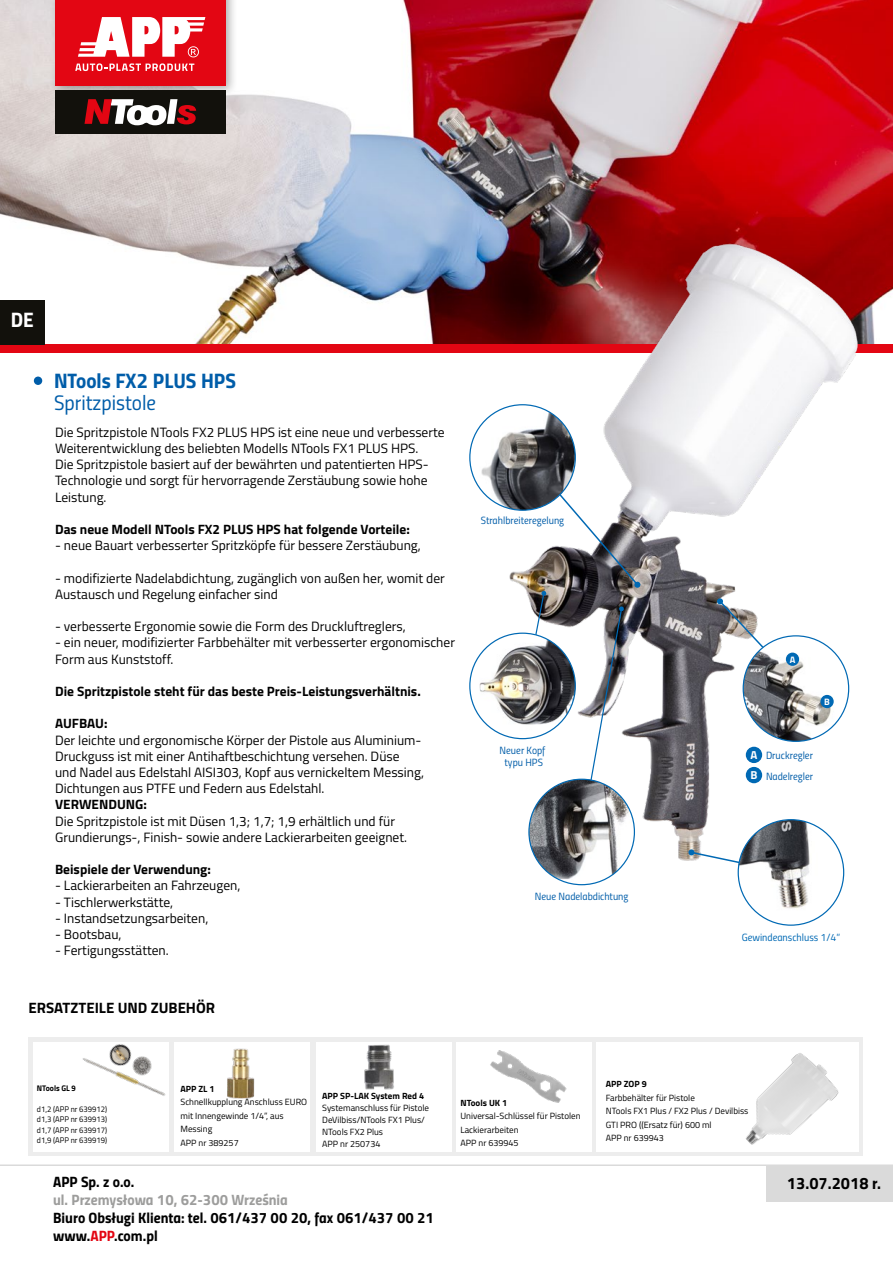
<style>
.page{position:relative;width:893px;height:1263px;background:#fff}
.page>*{position:absolute;margin:0;border:0;box-sizing:border-box;transform-origin:0 0}
.t1{font:21px "Titillium Bold Upright";color:#005da9}
.t2{font:21px "Titillium Regular Upright";color:#005da9}
.t3{font:21px "Titillium Bold Upright";color:#fff}
.t4{font:16.5px "Titillium Bold Upright";color:#000}
.t5{font:15px/18px "Titillium Bold Upright";color:#000}
.t6{font:15px "Titillium Bold Upright";color:#9d9d9c}
.t7{font:700 15px "Titillium";color:#000}
.t8{font:13.5px/16.2px "Titillium";color:#000}
.t9{font:700 13.5px "Titillium";color:#000}
.t10{font:700 11.55px/20.2px "Titillium";color:#fff}
.t11{font:10.5px/12.6px "Titillium Regular Upright";color:#005da9;text-align:center}
.t12{font:10.5px "Titillium Regular Upright";color:#0069b4}
.t13{font:700 9.3px "Titillium";color:#fff}
.t14{font:9px/13.5px "Titillium";color:#000}
.t15{font:700 9px "Titillium";color:#000}
.t16{font:8.1px/10.5px "Titillium";color:#000;text-align:justify;scale:.95 1}
.t17{font:700 8.1px "Titillium";color:#000;scale:.95 1}
.s1{color:#e30613}
</style>
<div class="page">
<img style="left:0;top:0;width:893px;height:345px">
<div style="left:49px;top:0;width:189px;height:98px;background:#000;opacity:.31"></div>
<div style="left:55px;top:0;width:170px;height:86px;background:#e30613"></div>
<svg style="left:75px;top:63px;width:119px;height:8px"></svg>
<svg style="left:78px;top:17px;width:127px;height:40px"></svg>
<div style="left:55px;top:91px;width:170px;height:43px;background:#12110c"></div>
<svg style="left:85px;top:99px;width:111px;height:26px"></svg>
<div style="left:0;top:345px;width:893px;height:8px;background:#e30613"></div>
<div style="left:0;top:300px;width:44px;height:44px;background:#12110c"></div>
<div style="left:34px;top:377px;width:8px;height:8px;background:#005da9;border-radius:50%"></div>
<hr style="left:0;top:1164px;width:893px;height:2px;background:#dadada">
<div style="left:766px;top:1166px;width:127px;height:35px;background:#dadada"></div>
<img style="left:492px;top:234px;width:401px;height:637px">
<img style="left:470px;top:405px;width:105px;height:105px;border-radius:53px">
<img style="left:470px;top:633px;width:105px;height:106px;border-radius:53px">
<svg style="left:717px;top:598px;width:87px;height:93px"></svg>
<img style="left:743px;top:636px;width:106px;height:105px;border-radius:53px">
<div style="left:786px;top:653px;width:13px;height:13px;background:#0069b4;border-radius:50%"></div>
<div style="left:820px;top:695px;width:14px;height:13px;background:#0069b4;border-radius:50%"></div>
<div style="left:746px;top:747px;width:16px;height:16px;background:#0069b4;border-radius:50%"></div>
<div style="left:746px;top:767px;width:16px;height:16px;background:#0069b4;border-radius:50%"></div>
<svg style="left:525px;top:469px;width:116px;height:345px"></svg>
<img style="left:529px;top:779px;width:105px;height:106px;border-radius:53px">
<svg style="left:688px;top:849px;width:55px;height:26px"></svg>
<img style="left:738px;top:820px;width:106px;height:105px;border-radius:53px">
<div style="left:28px;top:1038px;width:835px;height:118px;background:#ededed"></div>
<div style="left:175px;top:1042px;width:135px;height:109px;background:#fff"></div>
<div style="left:33px;top:1042px;width:136px;height:109px;background:#fff"></div>
<div style="left:316px;top:1042px;width:135px;height:109px;background:#fff"></div>
<div style="left:456px;top:1042px;width:136px;height:109px;background:#fff"></div>
<div style="left:596px;top:1042px;width:263px;height:109px;background:#fff"></div>
<img style="left:227px;top:1048px;width:28px;height:51px">
<img style="left:364px;top:1044px;width:30px;height:46px">
<img style="left:490px;top:1050px;width:77px;height:53px">
<img style="left:71px;top:1037px;width:115px;height:92px">
<img style="left:711px;top:1037px;width:148px;height:128px">
<h1 class="t3" style="left:11px;top:303px;width:24px">DE</h1>
<h1 class="t1" style="left:54px;top:364px;width:183px">NTools FX2 PLUS HPS</h1>
<h1 class="t2" style="left:54px;top:387px;width:104px">Spritzpistole</h1>
<p class="t8" style="left:55px;top:423px;width:391px">Die Spritzpistole NTools FX2 PLUS HPS ist eine neue und verbesserte Weiterentwicklung des beliebten Modells NTools FX1 PLUS HPS.<br>Die Spritzpistole basiert auf der bewährten und patentierten HPS-Technologie und sorgt für hervorragende Zerstäubung sowie hohe Leistung.</p>
<p class="t9" style="left:55px;top:519px;width:356px">Das neue Modell NTools FX2 PLUS HPS hat folgende Vorteile:</p>
<p class="t8" style="left:55px;top:537px;width:367px">- neue Bauart verbesserter Spritzköpfe für bessere Zerstäubung,</p>
<p class="t8" style="left:55px;top:569px;width:391px">- modifizierte Nadelabdichtung, zugänglich von außen her, womit der<br>Austausch und Regelung einfacher sind</p>
<p class="t8" style="left:55px;top:618px;width:352px">- verbesserte Ergonomie sowie die Form des Druckluftreglers,</p>
<p class="t8" style="left:55px;top:634px;width:401px">- ein neuer, modifizierter Farbbehälter mit verbesserter ergonomischer<br>Form aus Kunststoff.</p>
<p class="t9" style="left:55px;top:681px;width:367px">Die Spritzpistole steht für das beste Preis-Leistungsverhältnis.</p>
<p class="t9" style="left:55px;top:713px;width:54px">AUFBAU:</p>
<p class="t8" style="left:55px;top:731px;width:370px">Der leichte und ergonomische Körper der Pistole aus Aluminium-Druckguss ist mit einer Antihaftbeschichtung versehen. Düse und Nadel aus Edelstahl AISI303, Kopf aus vernickeltem Messing, Dichtungen aus PTFE und Federn aus Edelstahl.</p>
<p class="t9" style="left:55px;top:794px;width:93px">VERWENDUNG:</p>
<p class="t8" style="left:55px;top:812px;width:353px">Die Spritzpistole ist mit Düsen 1,3; 1,7; 1,9 erhältlich und für<br>Grundierungs-, Finish- sowie andere Lackierarbeiten geeignet.</p>
<p class="t9" style="left:55px;top:859px;width:157px">Beispiele der Verwendung:</p>
<p class="t8" style="left:55px;top:877px;width:187px">- Lackierarbeiten an Fahrzeugen,</p>
<p class="t8" style="left:55px;top:893px;width:120px">- Tischlerwerkstätte,</p>
<p class="t8" style="left:55px;top:909px;width:155px">- Instandsetzungsarbeiten,</p>
<p class="t8" style="left:55px;top:925px;width:68px">- Bootsbau,</p>
<p class="t8" style="left:55px;top:942px;width:115px">- Fertigungsstätten.</p>
<p class="t7" style="left:28px;top:996px;width:188px">ERSATZTEILE UND ZUBEHÖR</p>
<p class="t11" style="left:481px;top:514px;width:85px">Strahlbreiteregelung</p>
<p class="t11" style="left:500px;top:743px;width:47px">Neuer Kopf typu HPS</p>
<p class="t11" style="left:535px;top:889px;width:95px">Neue Nadelabdichtung</p>
<p class="t13" style="left:790px;top:652px;width:7px">A</p>
<p class="t13" style="left:824px;top:695px;width:7px">B</p>
<p class="t10" style="left:750px;top:744px;width:9px">A<br>B</p>
<p class="t11" style="left:766px;top:744px;width:49px;line-height:20.7px;text-align:left">Druckregler<br>Nadelregler</p>
<p class="t12" style="left:742px;top:929px;width:100px">Gewindeanschluss 1/4”</p>
<p class="t17" style="left:37px;top:1082px;width:43px">NTools GL 9</p>
<p class="t16" style="left:37px;top:1103px;width:75px">d1,2 (APP nr 639912) d1,3 (APP nr 639913) d1,7 (APP nr 639917) d1,9 (APP nr 639919)</p>
<p class="t15" style="left:181px;top:1081px;width:36px">APP ZL 1</p>
<p class="t14" style="left:181px;top:1095px;width:128px">Schnellkupplung Anschluss EURO mit Innengewinde 1/4”, aus<br>Messing<br>APP nr 389257</p>
<p class="t15" style="left:322px;top:1089px;width:103px">APP SP-LAK System Red 4</p>
<p class="t14" style="left:322px;top:1102px;width:108px;line-height:12px">Systemanschluss für Pistole<br>DeVilbiss/NTools FX1 Plus/<br>NTools FX2 Plus<br>APP nr 250734</p>
<p class="t5" style="left:53px;top:1172px;width:83px">APP Sp. z o.o.</p>
<p class="t6" style="left:53px;top:1188px;width:236px">ul. Przemysłowa 10, 62-300 Września</p>
<p class="t5" style="left:53px;top:1208px;width:382px">Biuro Obsługi Klienta: tel. 061/437 00 20, fax 061/437 00 21 www.<span class="s1">APP</span>.com.pl</p>
<p class="t15" style="left:460px;top:1096px;width:48px">NTools UK 1</p>
<p class="t14" style="left:460px;top:1109px;width:122px">Universal-Schlüssel für Pistolen<br>Lackierarbeiten<br>APP nr 639945</p>
<p class="t15" style="left:606px;top:1077px;width:42px">APP ZOP 9</p>
<p class="t14" style="left:606px;top:1090px;width:144px">Farbbehälter für Pistole<br>NTools FX1 Plus / FX2 Plus / Devilbiss<br>GTI PRO ((Ersatz für) 600 ml<br>APP nr 639943</p>
<p class="t4" style="left:787px;top:1170px;width:96px">13.07.2018 r.</p>
</div>
